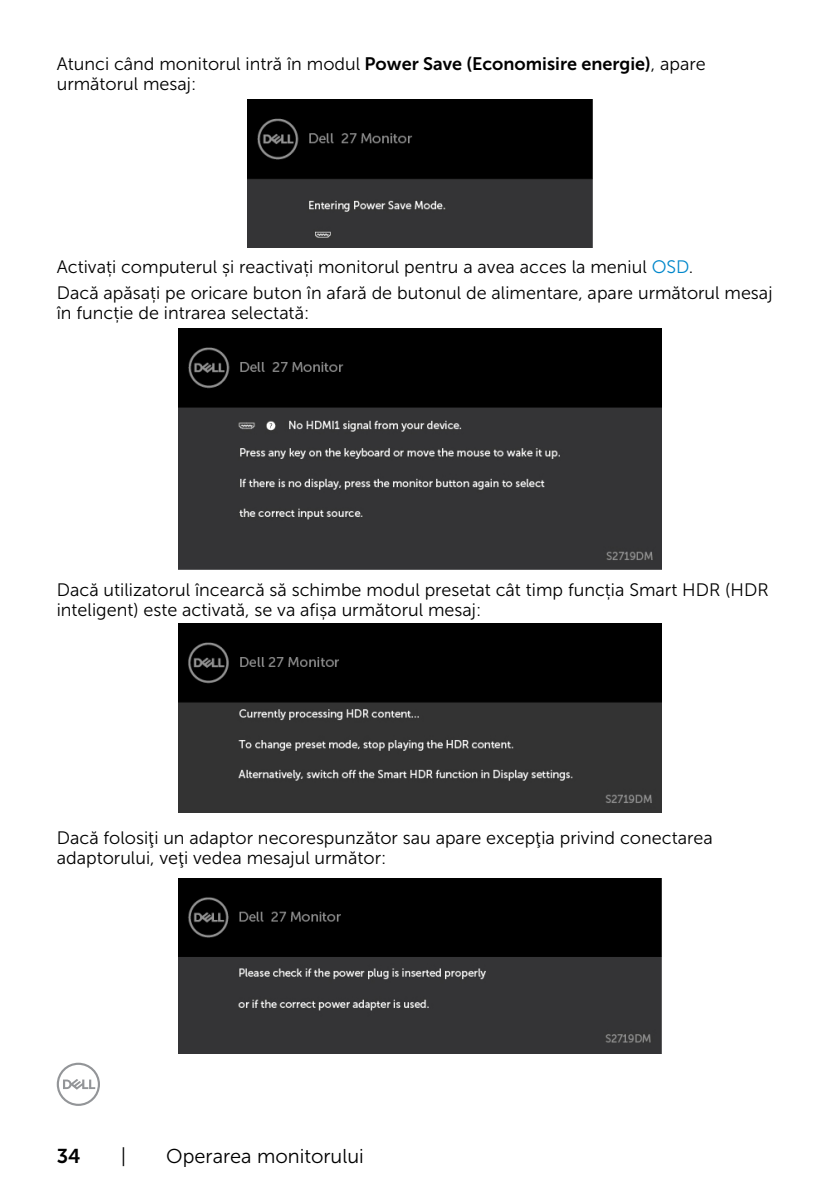
<style>
.page{position:relative;width:840px;height:1191px;background:#fff}
.page>*{position:absolute;margin:0;border:0;box-sizing:border-box;transform-origin:0 0}
.t1{font:20px "Museo Sans For Dell 300";color:#000}
.t2{font:20px "Museo Sans For Dell 700";color:#000}
.t3{font:18px/20px "Museo Sans For Dell 300";color:#000}
.s1{font-family:"Museo Sans For Dell 700"}
.s2{color:#0087cb}
</style>
<div class="page">
<svg style="left:57px;top:1062px;width:43px;height:44px"></svg>
<img style="left:247px;top:99px;width:345px;height:149px">
<img style="left:179px;top:328px;width:481px;height:242px">
<img style="left:179px;top:623px;width:481px;height:189px">
<img style="left:179px;top:878px;width:481px;height:175px">
<p class="t3" style="left:57px;top:54px;width:650px">Atunci când monitorul intră în modul <span class="s1">Power Save (Economisire energie)</span>, apare următorul mesaj:</p>
<p class="t3" style="left:57px;top:255px;width:716px;line-height:25.6px">Activați computerul și reactivați monitorul pentru a avea acces la meniul <span class="s2">OSD</span>.<br>Dacă apăsați pe oricare buton în afară de butonul de alimentare, apare următorul mesaj</p>
<p class="t3" style="left:57px;top:303px;width:254px">în funcție de intrarea selectată:</p>
<p class="t3" style="left:57px;top:579px;width:713px">Dacă utilizatorul încearcă să schimbe modul presetat cât timp funcția Smart HDR (HDR inteligent) este activată, se va afișa următorul mesaj:</p>
<p class="t3" style="left:57px;top:827px;width:657px">Dacă folosiţi un adaptor necorespunzător sau apare excepţia privind conectarea adaptorului, veţi vedea mesajul următor:</p>
<p class="t2" style="left:57px;top:1144px;width:25px">34</p>
<p class="t1" style="left:121px;top:1145px;width:7px">|</p>
<p class="t1" style="left:166px;top:1145px;width:199px">Operarea monitorului</p>
</div>
